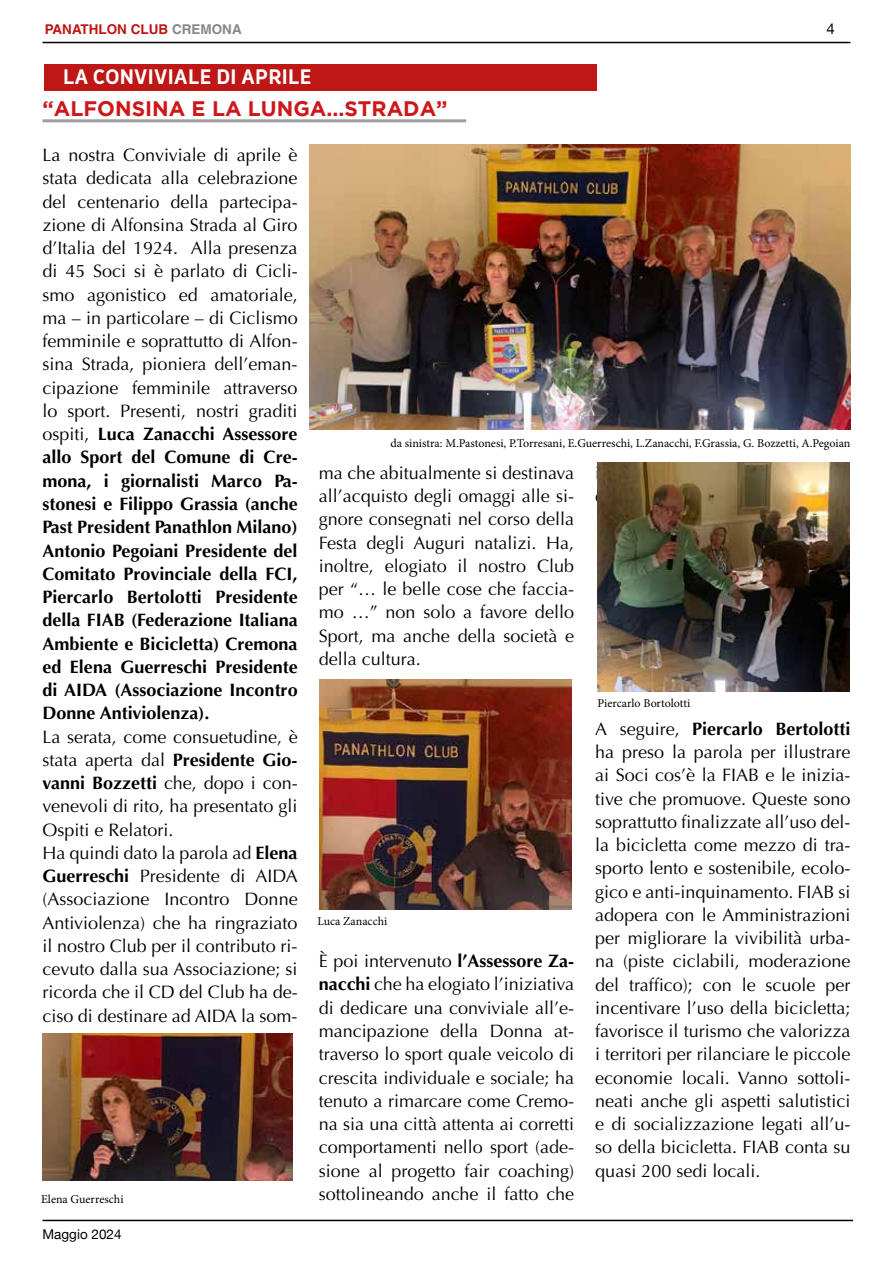
<style>
.page{position:relative;width:893px;height:1263px;background:#fff}
.page>*{position:absolute;margin:0;border:0;box-sizing:border-box;transform-origin:0 0}
.t1{font:700 21px "Gotham";color:#cd171a}
.t2{font:700 19.5px "Oceania";color:#fff}
.t3{font:18px/23.2px "Optima";color:#000;text-align:justify}
.t4{font:15px "Helvetica Neue";color:#000}
.t5{font:700 13.5px "Helvetica";color:#be1716}
.t6{font:13.5px "Helvetica Neue";color:#000}
.t7{font:12px "Minion Pro";color:#000}
.s1{color:#878787}
.s2{font-weight:700}
</style>
<div class="page">
<hr style="left:43px;top:1220px;width:810px;height:1px;background:#000">
<div style="left:44px;top:64px;width:553px;height:26px;background:#be1716"></div>
<hr style="left:43px;top:119px;width:423px;height:3px;background:#9d9d9c">
<img style="left:309px;top:145px;width:541px;height:284px">
<img style="left:43px;top:1033px;width:250px;height:148px">
<img style="left:320px;top:680px;width:252px;height:229px">
<img style="left:598px;top:462px;width:252px;height:230px">
<hr style="left:43px;top:42px;width:807px;height:1px;background:#000">
<p class="t5" style="left:45px;top:21px;width:198px">PANATHLON CLUB <span class="s1">CREMONA</span></p>
<p class="t4" style="left:827px;top:18px;width:10px">4</p>
<p class="t2" style="left:63px;top:65px;width:250px">LA CONVIVIALE DI APRILE</p>
<p class="t1" style="left:43px;top:97px;width:407px">“ALFONSINA E LA LUNGA...STRADA”</p>
<p class="t3" style="left:43px;top:144px;width:257px">La nostra Conviviale di aprile è stata dedicata alla celebrazione del centenario della partecipa&shy;zione di Alfonsina Strada al Giro d’Italia del 1924. Alla presenza di 45 Soci si è parlato di Cicli&shy;smo agonistico ed amatoriale, ma – in particolare – di Ciclismo femminile e soprattutto di Alfon&shy;sina Strada, pioniera dell’eman&shy;cipazione femminile attraverso lo sport. Presenti, nostri graditi ospiti, <span class="s2">Luca Zanacchi Assessore allo Sport del Comune di Cre&shy;mona, i giornalisti Marco Pa&shy;stonesi e Filippo Grassia (anche Past President Panathlon Milano)<br>Antonio Pegoiani Presidente del Comitato Provinciale della FCI, Piercarlo Bertolotti Presidente della FIAB (Federazione Italiana Ambiente e Bicicletta) Cremona ed Elena Guerreschi Presidente di AIDA (Associazione Incontro Donne Antiviolenza).</span></p>
<p class="t3" style="left:43px;top:725px;width:257px;text-align:left">La serata, come consuetudine, è stata aperta dal <span class="s2">Presidente Gio&shy;vanni Bozzetti</span> che, dopo i con&shy;venevoli di rito, ha presentato gli<br>Ospiti e Relatori.<br>Ha quindi dato la parola ad <span class="s2">Elena<br>Guerreschi</span> Presidente di AIDA (Associazione Incontro Donne<br>Antiviolenza) che ha ringraziato il nostro Club per il contributo ri&shy;cevuto dalla sua Associazione; si ricorda che il CD del Club ha de&shy;ciso di destinare ad AIDA la som-</p>
<p class="t7" style="left:390px;top:435px;width:462px">da sinistra: M.Pastonesi, P.Torresani, E.Guerreschi, L.Zanacchi, F.Grassia, G. Bozzetti, A.Pegoian</p>
<p class="t3" style="left:319px;top:461px;width:257px">ma che abitualmente si destinava all’acquisto degli omaggi alle si&shy;gnore consegnati nel corso della Festa degli Auguri natalizi. Ha, inoltre, elogiato il nostro Club per “… le belle cose che faccia&shy;mo …” non solo a favore dello Sport, ma anche della società e della cultura.</p>
<p class="t7" style="left:598px;top:695px;width:94px">Piercarlo Bortolotti</p>
<p class="t3" style="left:595px;top:717px;width:257px">A seguire, <span class="s2">Piercarlo Bertolotti </span>ha preso la parola per illustrare ai Soci cos’è la FIAB e le inizia&shy;tive che promuove. Queste sono soprattutto finalizzate all’uso del&shy;la bicicletta come mezzo di tra&shy;sporto lento e sostenibile, ecolo&shy;gico e anti-inquinamento. FIAB si adopera con le Amministrazioni per migliorare la vivibilità urba&shy;na (piste ciclabili, moderazione del traffico); con le scuole per incentivare l’uso della bicicletta; favorisce il turismo che valorizza i territori per rilanciare le piccole economie locali. Vanno sottoli&shy;neati anche gli aspetti salutistici e di socializzazione legati all’u&shy;so della bicicletta. FIAB conta su quasi 200 sedi locali.</p>
<p class="t7" style="left:317px;top:913px;width:71px">Luca Zanacchi</p>
<p class="t3" style="left:319px;top:950px;width:257px">È poi intervenuto <span class="s2">l’Assessore Za&shy;nacchi</span> che ha elogiato l’iniziativa di dedicare una conviviale all’e&shy;mancipazione della Donna at&shy;traverso lo sport quale veicolo di crescita individuale e sociale; ha tenuto a rimarcare come Cremo&shy;na sia una città attenta ai corretti comportamenti nello sport (ade&shy;sione al progetto fair coaching) sottolineando anche il fatto che</p>
<p class="t7" style="left:41px;top:1191px;width:84px">Elena Guerreschi</p>
<p class="t6" style="left:43px;top:1224px;width:81px">Maggio 2024</p>
</div>
